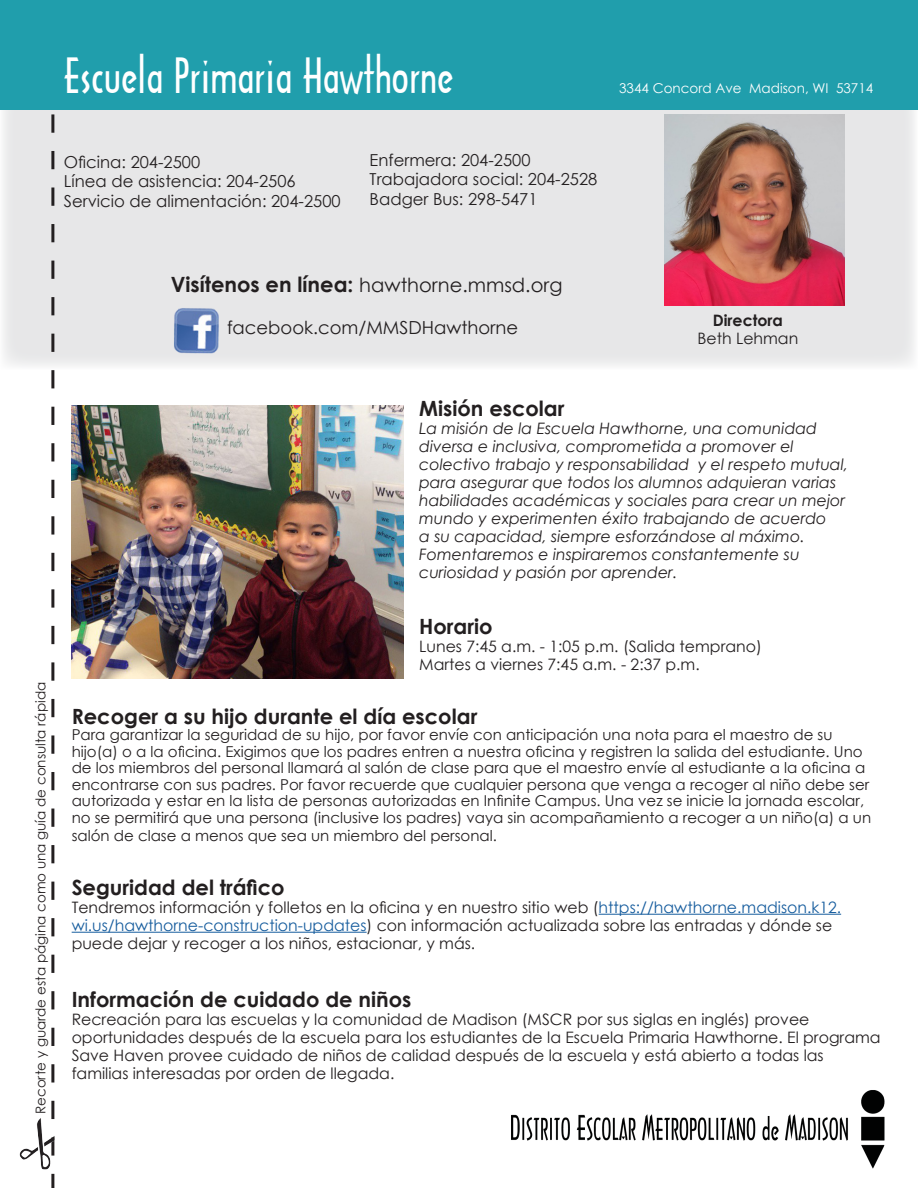
<style>
.page{position:relative;width:918px;height:1188px;background:#fff}
.page>*{position:absolute;margin:0;border:0;box-sizing:border-box;transform-origin:0 0}
.t1{font:46.5px "Arcitectura";color:#fff}
.Body{font:700 21px "Century Gothic";color:#231f20}
.Body-2{font:19.5px "Century Gothic";color:#231f20}
.t2{font:18px "Century Gothic";color:#231f20}
.t3{font:16.5px "Century Gothic";color:#231f20}
.Body-3{font:15.75px/18px "Century Gothic";color:#231f20}
.t4{font:italic 15.75px/18px "Century Gothic";color:#231f20}
.Body-4{font:700 15.75px "Century Gothic";color:#231f20}
.Body-5{font:15px/16.5px "Century Gothic";color:#231f20}
.Body-6{font:13.5px "Century Gothic";color:#231f20}
.t5{font:13.5px "Century Gothic";color:#fff}
.s1{font-weight:700;font-size:21px}
.s2{color:#175d9e}
</style>
<div class="page">
<div style="left:0;top:83px;width:918px;height:286px;background:#e7e7e8"></div>
<div style="left:0;top:0;width:918px;height:109px;background:#209eac"></div>
<hr style="left:599px;top:914px;width:242px;height:1px;background:#175d9e">
<hr style="left:72px;top:932px;width:295px;height:1px;background:#175d9e">
<img style="left:174px;top:308px;width:45px;height:46px">
<svg style="left:51px;top:114px;width:3px;height:1074px"></svg>
<img style="left:19px;top:1114px;width:35px;height:59px">
<img style="left:72px;top:406px;width:332px;height:272px">
<img style="left:665px;top:114px;width:180px;height:191px">
<img style="left:511px;top:1090px;width:374px;height:79px">
<p class="t1" style="left:64px;top:53px;width:391px">Escuela Primaria Hawthorne</p>
<p class="t5" style="left:619px;top:79px;width:256px">3344 Concord Ave Madison, WI 53714</p>
<p class="t3" style="left:64px;top:150px;width:138px">Oficina: 204-2500</p>
<p class="t3" style="left:64px;top:170px;width:233px">Línea de asistencia: 204-2506</p>
<p class="t3" style="left:64px;top:190px;width:278px">Servicio de alimentación: 204-2500</p>
<p class="t3" style="left:370px;top:148px;width:162px">Enfermera: 204-2500</p>
<p class="t3" style="left:370px;top:168px;width:229px">Trabajadora social: 204-2528</p>
<p class="t3" style="left:370px;top:188px;width:169px">Badger Bus: 298-5471</p>
<p class="Body-6" style="left:31px;top:1114px;width:434px;rotate:-90deg">Recorte y guarde esta página como una guía de consulta rápida</p>
<p class="Body-2" style="left:171px;top:271px;width:393px"><span class="s1">Visítenos en línea:</span> hawthorne.mmsd.org</p>
<p class="t2" style="left:227px;top:315px;width:293px">facebook.com/MMSDHawthorne</p>
<p class="Body-4" style="left:713px;top:308px;width:72px">Directora</p>
<p class="Body-3" style="left:698px;top:329px;width:102px">Beth Lehman</p>
<p class="Body" style="left:419px;top:392px;width:147px">Misión escolar</p>
<p class="t4" style="left:419px;top:419px;width:431px">La misión de la Escuela Hawthorne, una comunidad diversa e inclusiva, comprometida a promover el colectivo trabajo y responsabilidad y el respeto mutual, para asegurar que todos los alumnos adquieran varias habilidades académicas y sociales para crear un mejor mundo y experimenten éxito trabajando de acuerdo<br>a su capacidad, siempre esforzándose al máximo.<br>Fomentaremos e inspiraremos constantemente su curiosidad y pasión por aprender.</p>
<p class="Body" style="left:419px;top:610px;width:75px">Horario</p>
<p class="Body-3" style="left:419px;top:637px;width:344px">Lunes 7:45 a.m. - 1:05 p.m. (Salida temprano)</p>
<p class="Body-3" style="left:419px;top:655px;width:282px">Martes a viernes 7:45 a.m. - 2:37 p.m.</p>
<p class="Body" style="left:72px;top:700px;width:407px">Recoger a su hijo durante el día escolar</p>
<p class="Body-5" style="left:72px;top:726px;width:801px">Para garantizar la seguridad de su hijo, por favor envíe con anticipación una nota para el maestro de su hijo(a) o a la oficina. Exigimos que los padres entren a nuestra oficina y registren la salida del estudiante. Uno de los miembros del personal llamará al salón de clase para que el maestro envíe al estudiante a la oficina a encontrarse con sus padres. Por favor recuerde que cualquier persona que venga a recoger al niño debe ser autorizada y estar en la lista de personas autorizadas en Infinite Campus. Una vez se inicie la jornada escolar, no se permitirá que una persona (inclusive los padres) vaya sin acompañamiento a recoger a un niño(a) a un</p>
<p class="Body-5" style="left:72px;top:827px;width:427px">salón de clase a menos que sea un miembro del personal.</p>
<p class="Body" style="left:72px;top:871px;width:214px">Seguridad del tráfico</p>
<p class="Body-3" style="left:72px;top:898px;width:771px">Tendremos información y folletos en la oficina y en nuestro sitio web (<span class="s2">https://hawthorne.madison.k12. wi.us/hawthorne-construction-updates</span>) con información actualizada sobre las entradas y dónde se puede dejar y recoger a los niños, estacionar, y más.</p>
<p class="Body" style="left:72px;top:984px;width:341px">Información de cuidado de niños</p>
<p class="Body-3" style="left:72px;top:1010px;width:810px">Recreación para las escuelas y la comunidad de Madison (MSCR por sus siglas en inglés) provee oportunidades después de la escuela para los estudiantes de la Escuela Primaria Hawthorne. El programa Save Haven provee cuidado de niños de calidad después de la escuela y está abierto a todas las familias interesadas por orden de llegada.</p>
</div>
